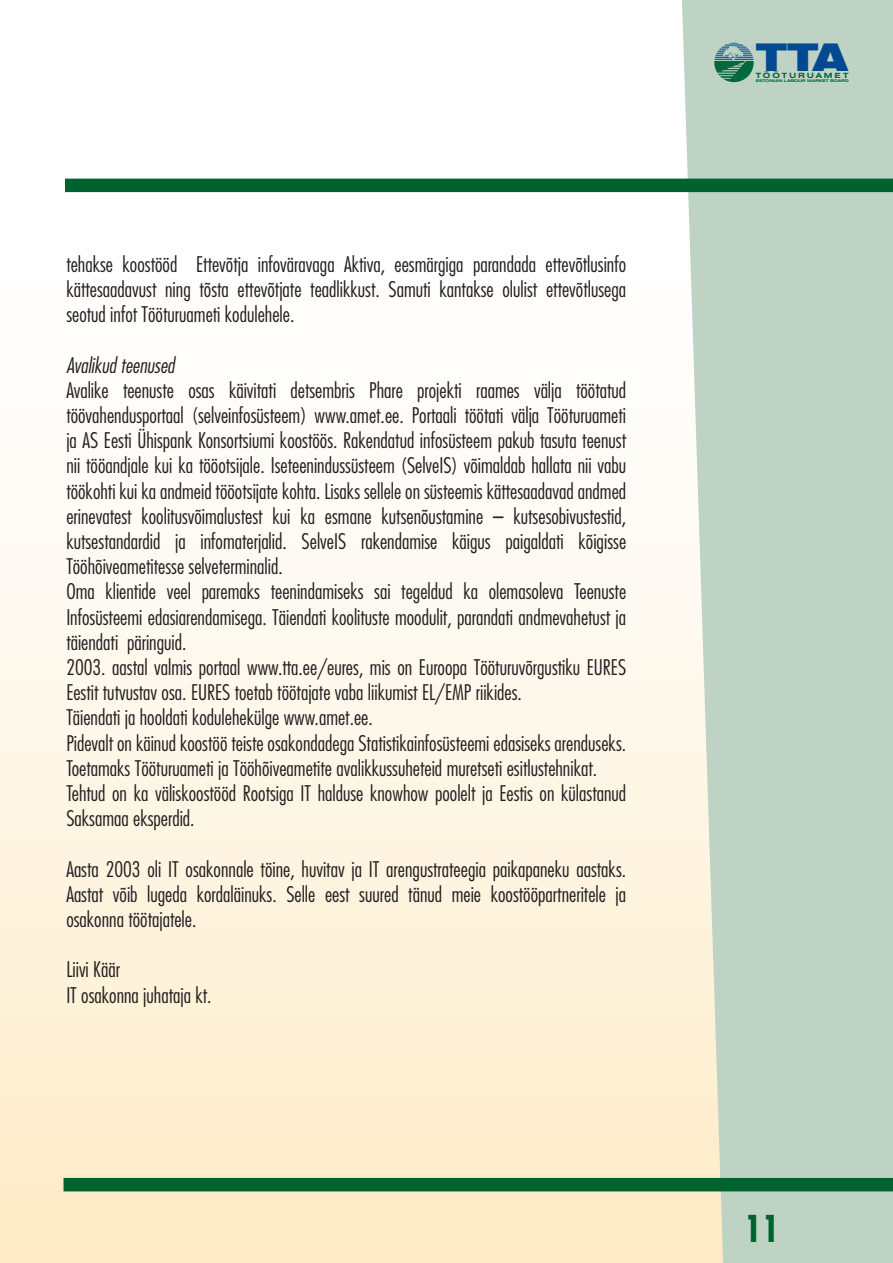
<style>
.page{position:relative;width:893px;height:1263px;background:#fff}
.page>*{position:absolute;margin:0;border:0;box-sizing:border-box;transform-origin:0 0}
.t1{font:38.1px "Swis 721 Blk Ex BT";color:#014990}
.t2{font:700 condensed 36px "Futura";color:#00622f}
.t3{font:300 condensed 21px/25.2px "Futura";color:#231f20;text-align:justify}
.t4{font:italic 300 condensed 21px "Futura";color:#231f20}
.t5{font:700 7.2px "Swis 721 Ex BT";letter-spacing:.23em;color:#00693f;scale:1.12 1}
.t6{font:700 3.75px "Swis 721 Ex BT";letter-spacing:-.03em;color:#00693f;scale:1.2 1}
</style>
<div class="page">
<svg style="left:681px;top:0;width:212px;height:1263px;background:#c5d6c6"></svg>
<div style="left:65px;top:179px;width:828px;height:13px;background:#00622f"></div>
<svg style="left:714px;top:43px;width:40px;height:39px;background:#5f998b"></svg>
<div style="left:64px;top:1178px;width:829px;height:13px;background:#00622f"></div>
<p class="t3" style="left:66px;top:253px;width:561px">tehakse koostööd Ettevõtja infoväravaga Aktiva, eesmärgiga parandada ettevõtlusinfo kättesaadavust ning tõsta ettevõtjate teadlikkust. Samuti kantakse olulist ettevõtlusega seotud infot Tööturuameti kodulehele.</p>
<p class="t4" style="left:66px;top:356px;width:110px">Avalikud teenused</p>
<p class="t3" style="left:66px;top:379px;width:561px;text-align:left">Avalike teenuste osas käivitati detsembris Phare projekti raames välja töötatud töövahendusportaal (selveinfosüsteem) www.amet.ee. Portaali töötati välja Tööturuameti ja AS Eesti Ühispank Konsortsiumi koostöös. Rakendatud infosüsteem pakub tasuta teenust nii tööandjale kui ka tööotsijale. Iseteenindussüsteem (SelveIS) võimaldab hallata nii vabu töökohti kui ka andmeid tööotsijate kohta. Lisaks sellele on süsteemis kättesaadavad andmed erinevatest koolitusvõimalustest kui ka esmane kutsenõustamine – kutsesobivustestid, kutsestandardid ja infomaterjalid. SelveIS rakendamise käigus paigaldati kõigisse Tööhõiveametitesse selveterminalid.<br>Oma klientide veel paremaks teenindamiseks sai tegeldud ka olemasoleva Teenuste Infosüsteemi edasiarendamisega. Täiendati koolituste moodulit, parandati andmevahetust ja täiendati päringuid.<br>2003. aastal valmis portaal www.tta.ee/eures, mis on Euroopa Tööturuvõrgustiku EURES Eestit tutvustav osa. EURES toetab töötajate vaba liikumist EL/EMP riikides.<br>Täiendati ja hooldati kodulehekülge www.amet.ee.<br>Pidevalt on käinud koostöö teiste osakondadega Statistikainfosüsteemi edasiseks arenduseks.<br>Toetamaks Tööturuameti ja Tööhõiveametite avalikkussuheteid muretseti esitlustehnikat.<br>Tehtud on ka väliskoostööd Rootsiga IT halduse knowhow poolelt ja Eestis on külastanud Saksamaa eksperdid.</p>
<p class="t3" style="left:66px;top:858px;width:561px">Aasta 2003 oli IT osakonnale töine, huvitav ja IT arengustrateegia paikapaneku aastaks.<br>Aastat võib lugeda kordaläinuks. Selle eest suured tänud meie koostööpartneritele ja osakonna töötajatele.</p>
<p class="t3" style="left:66px;top:958px;width:147px">Liivi Käär<br>IT osakonna juhataja kt.</p>
<h1 class="t1" style="left:756px;top:43px;width:93px">TTA</h1>
<p class="t5" style="left:756px;top:72px;width:85px">TÖÖTURUAMET</p>
<p class="t6" style="left:756px;top:78px;width:79px">ESTONIAN LABOUR MARKET BOARD</p>
<h2 class="t2" style="left:745px;top:1212px;width:37px">11</h2>
</div>
